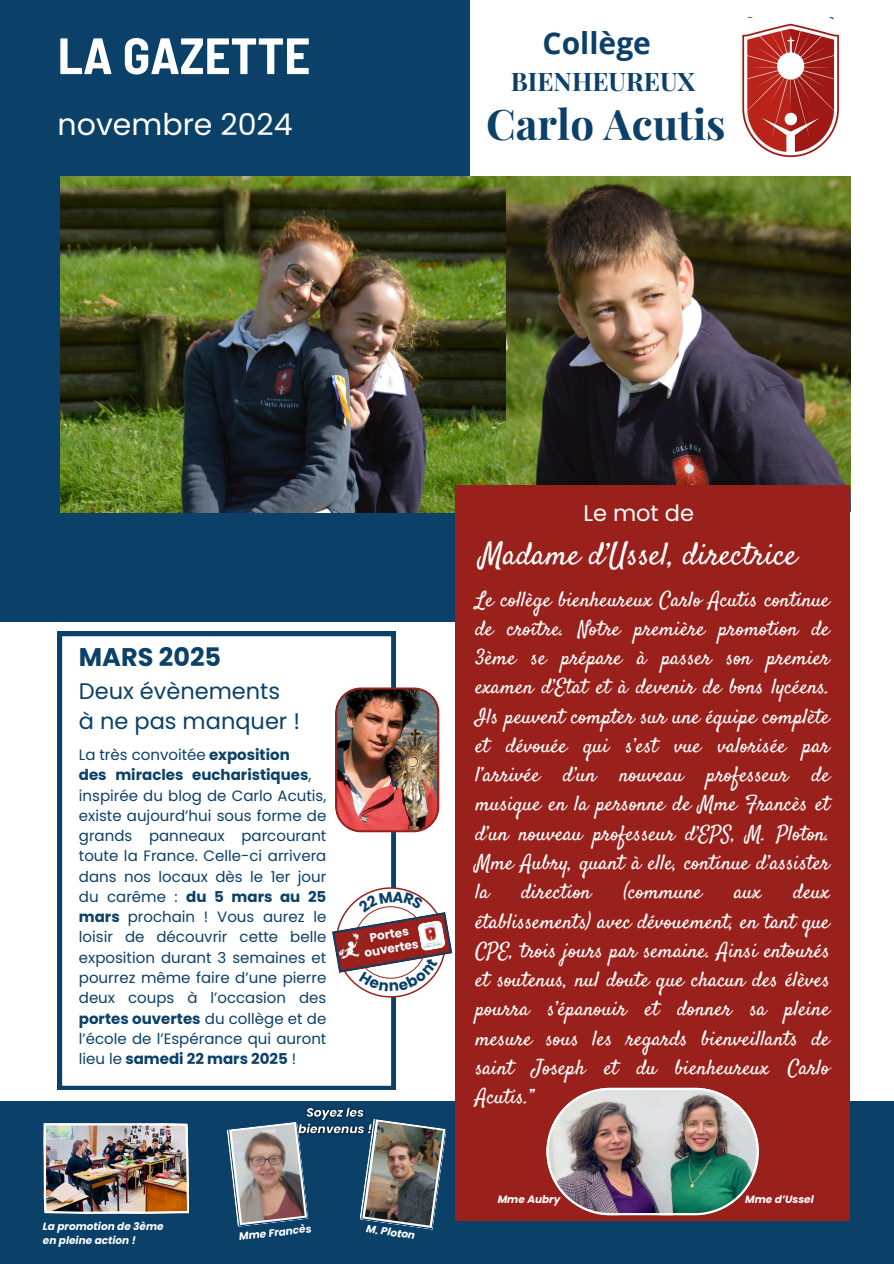
<style>
.page{position:relative;width:894px;height:1264px;background:#fff}
.page>*{position:absolute;margin:0;border:0;box-sizing:border-box;transform-origin:0 0}
.t1{font:700 semi-condensed 51px "Barlow";color:#fff}
.t2{font:700 42px "Playfair Display";color:#0b4068}
.t3{font:31.5px "Satisfy";color:#fff}
.t4{font:30px "Poppins";color:#fff}
.t5{font:700 30px "Open Sans";color:#0b4068}
.t6{font:700 25.5px "Playfair Display";color:#0b4068}
.t7{font:700 25.5px "Poppins";color:#0b4068}
.t8{font:22.5px/30.3px "Poppins";color:#0b4068}
.t9{font:22.5px "Poppins";color:#fff}
.t10{font:21px/29.2px "Satisfy";color:#fff;text-align:justify}
.t11{font:15px/20.2px "Poppins";color:#0b4068}
.t12{font:700 12px/14px "Poppins";color:#fff;text-align:center}
.t13{font:italic 700 10.5px "Poppins";color:#fff}
.s1{font-weight:700}
.s2{font-weight:700;color:#fff}
</style>
<div class="page">
<div style="left:0;top:0;width:892px;height:621px;background:#0b4068"></div>
<div style="left:470px;top:0;width:423px;height:631px;background:#fff"></div>
<div style="left:0;top:1100px;width:893px;height:163px;background:#0b4068"></div>
<img style="left:60px;top:176px;width:447px;height:336px">
<img style="left:507px;top:176px;width:342px;height:309px">
<div style="left:455px;top:485px;width:394px;height:735px;background:#9a201b"></div>
<img style="left:742px;top:17px;width:97px;height:141px">
<img style="left:359px;top:1119px;width:87px;height:110px">
<svg style="left:226px;top:1122px;width:82px;height:104px"></svg>
<img style="left:546px;top:1087px;width:212px;height:127px">
<img style="left:43px;top:1123px;width:145px;height:90px">
<svg style="left:58px;top:631px;width:337px;height:458px"></svg>
<img style="left:335px;top:687px;width:104px;height:145px">
<img style="left:292px;top:1107px;width:87px;height:34px">
<svg style="left:332px;top:890px;width:120px;height:101px"></svg>
<p class="t1" style="left:58px;top:23px;width:254px">LA GAZETTE</p>
<p class="t4" style="left:58px;top:104px;width:236px">novembre 2024</p>
<p class="t5" style="left:542px;top:22px;width:110px">Collège</p>
<p class="t6" style="left:510px;top:64px;width:186px">BIENHEUREUX</p>
<h2 class="t2" style="left:486px;top:94px;width:241px">Carlo Acutis</h2>
<h6 class="t7" style="left:79px;top:639px;width:144px">MARS 2025</h6>
<p class="t8" style="left:79px;top:675px;width:223px">Deux évènements à ne pas manquer !</p>
<p class="t11" style="left:79px;top:744px;width:212px">La très convoitée <span class="s1">exposition</span></p>
<p class="t11" style="left:79px;top:765px;width:249px"><span class="s1">des</span><span class="s2">-</span><span class="s1">miracles</span><span class="s2">-</span><span class="s1">eucharistiques</span>, inspirée du blog de Carlo Acutis, existe aujourd’hui sous forme de grands panneaux parcourant toute la France. Celle-ci arrivera dans nos locaux dès le 1er jour du carême : <span class="s1">du 5 mars au 25 mars</span> prochain ! Vous aurez le loisir de découvrir cette belle exposition durant 3 semaines et pourrez même faire d’une pierre deux coups à l’occasion des <span class="s1">portes ouvertes</span> du collège et de l’école de l’Espérance qui auront lieu le <span class="s1">samedi 22 mars 2025</span> !</p>
<p class="t12" style="left:361px;top:931px;width:56px;rotate:-9deg">Portes ouvertes</p>
<p class="t13" style="left:43px;top:1218px;width:122px">La promotion de 3ème</p>
<p class="t13" style="left:43px;top:1232px;width:94px">en pleine action !</p>
<h3 class="t13" style="left:238px;top:1229px;width:74px;rotate:-7deg">Mme Francès</h3>
<h5 class="t13" style="left:367px;top:1221px;width:51px;rotate:8deg">M. Ploton</h5>
<h5 class="t9" style="left:583px;top:497px;width:112px">Le mot de</h5>
<p class="t3" style="left:480px;top:534px;width:318px">Madame d’Ussel, directrice</p>
<p class="t10" style="left:475px;top:586px;width:356px">Le collège bienheureux Carlo Acutis continue de croître. Notre première promotion de 3ème se prépare à passer son premier examen d’Etat et à devenir de bons lycéens.<br>Ils peuvent compter sur une équipe complète et dévouée qui s’est vue valorisée par l’arrivée d’un nouveau professeur de musique en la personne de Mme Francès et d’un nouveau professeur d’EPS, M. Ploton.<br>Mme Aubry, quant à elle, continue d’assister la</p>
<p class="t10" style="left:521px;top:879px;width:71px">direction</p>
<p class="t10" style="left:623px;top:879px;width:80px">(commune</p>
<p class="t10" style="left:733px;top:879px;width:29px">aux</p>
<p class="t10" style="left:475px;top:879px;width:356px;text-indent:318px">deux établissements) avec dévouement, en tant que CPE, trois jours par semaine. Ainsi entourés et soutenus, nul doute que chacun des élèves pourra s’épanouir et donner sa pleine mesure sous les regards bienveillants de saint Joseph et du bienheureux Carlo Acutis.”</p>
<h4 class="t13" style="left:497px;top:1191px;width:64px">Mme Aubry</h4>
<h5 class="t13" style="left:744px;top:1191px;width:70px">Mme d’Ussel</h5>
</div>
